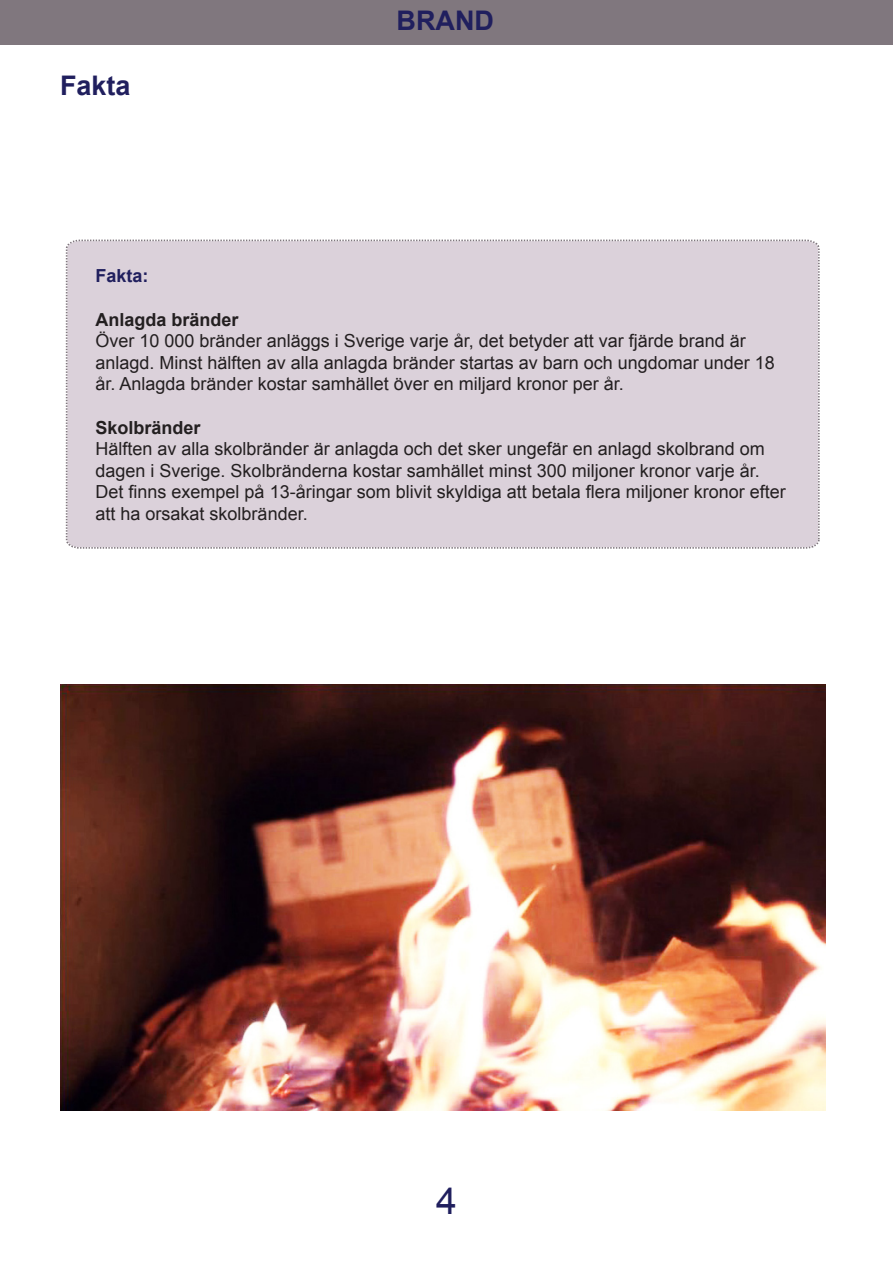
<style>
.page{position:relative;width:893px;height:1263px;background:#fff}
.page>*{position:absolute;margin:0;border:0;box-sizing:border-box;transform-origin:0 0}
.t1{font:37.5px "Arial";color:#201f5e}
.t2{font:700 27px "Arial";color:#201f5e}
.t3{font:18px/21.6px "Arial";color:#231f20}
.t4{font:700 18px "Arial";color:#231f20}
.t5{font:700 18px "Arial";color:#201f5e}
</style>
<div class="page">
<div style="left:0;top:0;width:893px;height:44px;background:#80777e"></div>
<div style="left:67px;top:241px;width:751px;height:306px;background:#dbd1da"></div>
<img style="left:60px;top:685px;width:765px;height:426px">
<p class="t2" style="left:60px;top:67px;width:72px">Fakta</p>
<p class="t2" style="left:397px;top:2px;width:99px">BRAND</p>
<p class="t5" style="left:96px;top:264px;width:55px">Fakta:</p>
<p class="t4" style="left:96px;top:307px;width:145px">Anlagda bränder</p>
<p class="t3" style="left:96px;top:330px;width:681px">Över 10 000 bränder anläggs i Sverige varje år, det betyder att var fjärde brand är anlagd. Minst hälften av alla anlagda bränder startas av barn och ungdomar under 18 år. Anlagda bränder kostar samhället över en miljard kronor per år.</p>
<p class="t4" style="left:96px;top:415px;width:107px">Skolbränder</p>
<p class="t3" style="left:96px;top:438px;width:692px">Hälften av alla skolbränder är anlagda och det sker ungefär en anlagd skolbrand om dagen i Sverige. Skolbränderna kostar samhället minst 300 miljoner kronor varje år.<br>Det finns exempel på 13-åringar som blivit skyldiga att betala flera miljoner kronor efter att ha orsakat skolbränder.</p>
<h1 class="t1" style="left:436px;top:1176px;width:22px">4</h1>
</div>
